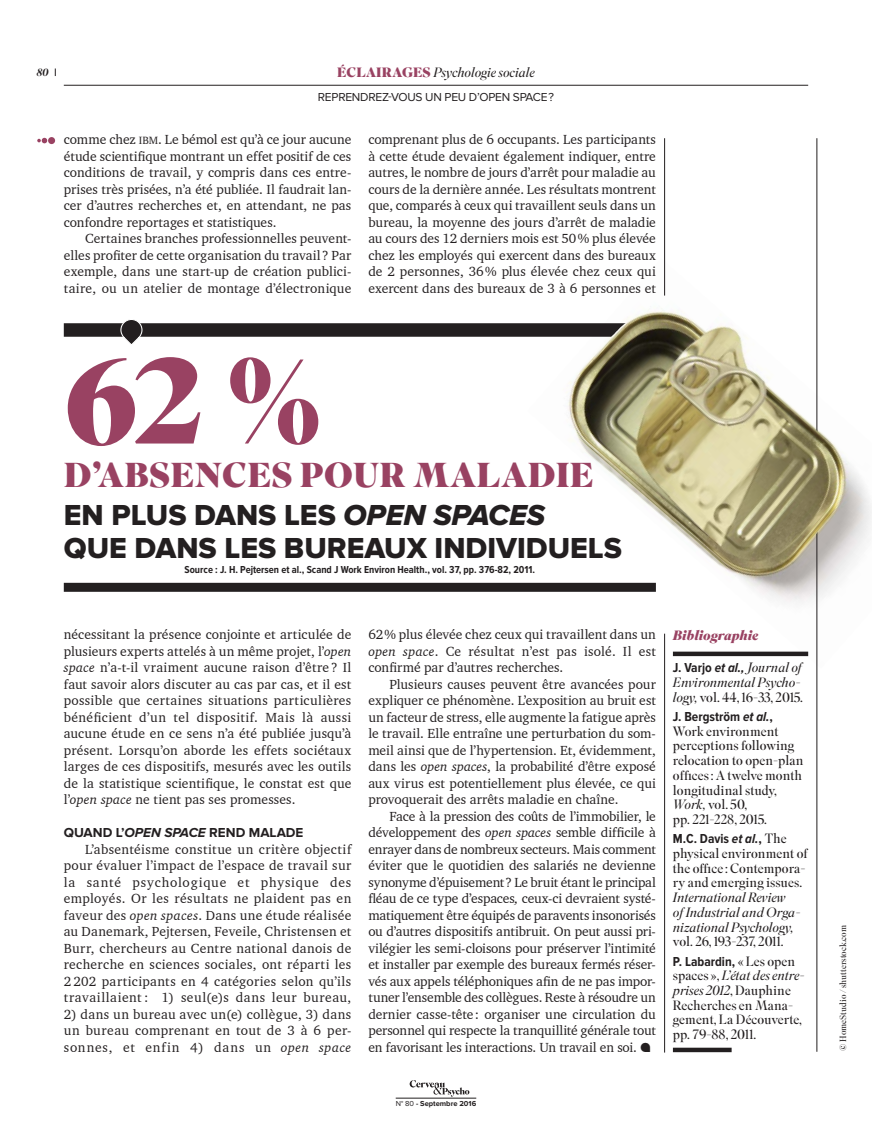
<style>
.page{position:relative;width:872px;height:1127px;background:#fff}
.page>*{position:absolute;margin:0;border:0;box-sizing:border-box;transform-origin:0 0}
.chiffre{font:900 120px "Superior Title";color:#994262}
.chiffre-2{font:900 34.5px "Superior Title";letter-spacing:.005em;color:#994262}
.encadre_titre_2{font:30px/33px "Proxima Nova Extrabld";color:#231f20}
.texte_charter{font:13.5px/16.5px "Charter BT";letter-spacing:.01em;color:#231f20;text-align:justify}
.texte_biblio{font:300 13.5px/14.7px "Superior Title";color:#231f20}
.texte_biblio_fin{font:300 13.5px/14.7px "Superior Title";color:#231f20}
.texte_biblio-2{font:italic 300 13.5px/14.7px "Superior Title";color:#231f20}
.tetiere_3{font:italic 300 13.5px "Superior Title";color:#231f20}
.inter{font:700 13.5px "Proxima Nova";color:#231f20}
.biblio_rubrique{font:italic 900 13.5px "Superior Title";color:#994262}
.reprise_titre{font:12px "Proxima Nova";color:#231f20}
.en_bref_texte{font:700 10.5px "Proxima Nova Cond";color:#231f20}
.t1{font:italic 500 10.5px "Superior Title";color:#231f20}
.credit{font:300 9px "Superior Title";color:#231f20}
.t2{font:700 7.5px "Proxima Nova";color:#231f20}
.s1{font-weight:900;font-style:normal;color:#994262}
.s2{font-family:"Charter BT Roman SC800";font-size:10.8px}
.s3{font-family:"Proxima Nova Extrabld It"}
.s4{font-style:italic}
.s5{font-family:"IFC P Puce"}
.s6{font-family:"Proxima Nova Cond";font-weight:700;font-style:normal}
.s7{font-family:"Proxima Nova Cond";font-weight:700}
.s8{font-style:normal}
.s9{font-family:"Proxima Nova Cond";font-weight:700;font-style:italic}
.s10{font-weight:400}
</style>
<div class="page">
<img style="left:527px;top:258px;width:345px;height:411px">
<hr style="left:64px;top:85px;width:744px;height:1px;background:#231f20">
<div style="left:48px;top:137px;width:7px;height:7px;background:#994262;border-radius:50%"></div>
<svg style="left:37px;top:138px;width:10px;height:5px"></svg>
<hr style="left:664px;top:634px;width:1px;height:418px;background:#231f20">
<hr style="left:664px;top:138px;width:1px;height:158px;background:#231f20">
<hr style="left:816px;top:138px;width:1px;height:914px;background:#231f20">
<div style="left:64px;top:583px;width:592px;height:9px;background:#231f20"></div>
<div style="left:64px;top:323px;width:592px;height:14px;background:#231f20"></div>
<svg style="left:120px;top:319px;width:23px;height:25px"></svg>
<img style="left:625px;top:312px;width:33px;height:11px">
<svg style="left:409px;top:1080px;width:60px;height:16px"></svg>
<hr style="left:396px;top:1098px;width:80px;height:1px;background:#231f20">
<div style="left:673px;top:651px;width:135px;height:5px;background:#231f20"></div>
<div style="left:673px;top:1047px;width:58px;height:5px;background:#231f20"></div>
<p class="t1" style="left:36px;top:66px;width:14px">80</p>
<p class="tetiere_3" style="left:337px;top:64px;width:199px"><span class="s1">ÉCLAIRAGES</span> Psychologie sociale</p>
<p class="reprise_titre" style="left:318px;top:90px;width:8px">REPRENDREZ</p>
<p class="reprise_titre" style="left:388px;top:90px;width:12px">-VOUS</p>
<p class="reprise_titre" style="left:425px;top:90px;width:27px">UN PEU</p>
<p class="reprise_titre" style="left:469px;top:90px;width:19px">D’OPEN</p>
<p class="reprise_titre" style="left:513px;top:90px;width:8px">SPACE</p>
<p class="reprise_titre" style="left:548px;top:90px;width:7px">?</p>
<p class="texte_charter" style="left:368px;top:131px;width:289px">comprenant plus de 6 occupants. Les participants à cette étude devaient également indiquer, entre autres, le nombre de jours d’arrêt pour maladie au cours de la dernière année. Les résultats montrent que, comparés à ceux qui travaillent seuls dans un bureau, la moyenne des jours d’arrêt de maladie au cours des 12 derniers mois est 50% plus élevée chez les employés qui exercent dans des bureaux de 2 personnes, 36% plus élevée chez ceux qui exercent dans des bureaux de 3 à 6 personnes et</p>
<p class="texte_charter" style="left:64px;top:131px;width:289px">comme chez <span class="s2">ibm</span>. Le bémol est qu’à ce jour aucune étude scientifique montrant un effet positif de ces conditions de travail, y compris dans ces entre&shy;prises très prisées, n’a été publiée. Il faudrait lan&shy;cer d’autres recherches et, en attendant, ne pas confondre reportages et statistiques.</p>
<p class="texte_charter" style="left:64px;top:230px;width:289px;text-indent:21px">Certaines branches professionnelles peuvent&shy;elles profiter de cette organisation du travail? Par exemple, dans une start-up de création publici&shy;taire, ou un atelier de montage d’électronique</p>
<p class="chiffre" style="left:64px;top:326px;width:259px">62 %</p>
<p class="chiffre-2" style="left:64px;top:453px;width:531px">D’ABSENCES POUR MALADIE</p>
<p class="encadre_titre_2" style="left:64px;top:500px;width:559px">EN PLUS DANS LES <span class="s3">OPEN SPACES<br></span>QUE DANS LES BUREAUX INDIVIDUELS</p>
<p class="en_bref_texte" style="left:184px;top:563px;width:352px">Source : J. H. Pejtersen et al., Scand J Work Environ Health., vol. 37, pp. 376-82, 2011.</p>
<p class="texte_charter" style="left:64px;top:626px;width:289px">nécessitant la présence conjointe et articulée de plusieurs experts attelés à un même projet, l’<span class="s4">open space</span> n’a-t-il vraiment aucune raison d’être ? Il faut savoir alors discuter au cas par cas, et il est possible que certaines situations particulières bénéficient d’un tel dispositif. Mais là aussi aucune étude en ce sens n’a été publiée jusqu’à présent. Lorsqu’on aborde les effets sociétaux larges de ces dispositifs, mesurés avec les outils de la statistique scientifique, le constat est que l’<span class="s4">open space</span> ne tient pas ses promesses.</p>
<p class="inter" style="left:64px;top:825px;width:241px">QUAND L’<span class="s4">OPEN SPACE</span> REND MALADE</p>
<p class="texte_charter" style="left:64px;top:840px;width:289px;text-indent:21px">L’absentéisme constitue un critère objectif pour évaluer l’impact de l’espace de travail sur la santé psychologique et physique des employés. Or les résultats ne plaident pas en faveur des <span class="s4">open spaces</span>. Dans une étude réalisée au Danemark, Pejtersen, Feveile, Christensen et Burr, chercheurs au Centre national danois de recherche en sciences sociales, ont réparti les 2 202 participants en 4 catégories selon qu’ils travaillaient : 1) seul(e)s dans leur bureau,</p>
<p class="texte_charter" style="left:64px;top:1005px;width:289px">2) dans un bureau avec un(e) collègue, 3) dans un bureau comprenant en tout de 3 à 6 per&shy;sonnes, et enfin 4) dans un <span class="s4">open space</span></p>
<p class="texte_charter" style="left:368px;top:626px;width:289px">62% plus élevée chez ceux qui travaillent dans un <span class="s4">open space</span>. Ce résultat n’est pas isolé. Il est confirmé par d’autres recherches.</p>
<p class="texte_charter" style="left:368px;top:675px;width:289px;text-indent:21px">Plusieurs causes peuvent être avancées pour expliquer ce phénomène. L’exposition au bruit est un facteur de stress, elle augmente la fatigue après le travail. Elle entraîne une perturbation du som&shy;meil ainsi que de l’hypertension. Et, évidemment, dans les <span class="s4">open spaces</span>, la probabilité d’être exposé aux virus est potentiellement plus élevée, ce qui provoquerait des arrêts maladie en chaîne.</p>
<p class="texte_charter" style="left:368px;top:807px;width:289px;text-indent:21px">Face à la pression des coûts de l’immobilier, le développement des <span class="s4">open spaces</span> semble difficile à enrayer dans de nombreux secteurs. Mais comment éviter que le quotidien des salariés ne devienne synonyme d’épuisement? Le bruit étant le principal fléau de ce type d’espaces<span class="s4">,</span> ceux-ci devraient systé&shy;matiquement être équipés de paravents insonorisés ou d’autres dispositifs antibruit. On peut aussi pri&shy;vilégier les semi-cloisons pour préserver l’intimité et installer par exemple des bureaux fermés réser&shy;vés aux appels téléphoniques afin de ne pas impor&shy;tuner l’ensemble des collègues. Reste à résoudre un dernier casse-tête: organiser une circulation du personnel qui respecte la tranquillité générale tout en favorisant les interactions. Un travail en soi. <span class="s5">£</span></p>
<p class="biblio_rubrique" style="left:673px;top:627px;width:87px">Bibliographie</p>
<p class="texte_biblio-2" style="left:673px;top:662px;width:132px"><span class="s6">J. Varjo</span> <span class="s7">et al.,</span> Journal of<br>Environmental Psycho&shy;logy, <span class="s8">vol. 44, 16-33, 2015.</span></p>
<p class="texte_biblio" style="left:673px;top:709px;width:132px"><span class="s7">J. Bergström</span> <span class="s9">et al.</span><span class="s7">,<br></span>Work environment perceptions following relocation to open-plan offices: A twelve month longitudinal study,<br><span class="s4">Work,</span> vol. 50,<br>pp. 221-228, 2015.</p>
<p class="texte_biblio" style="left:673px;top:832px;width:136px"><span class="s7">M.C. Davis</span> <span class="s9">et al.</span><span class="s7">,</span> The physical environment of the office : Contempora&shy;ry and emerging issues.<br><span class="s4">International Review<br>of Industrial and Orga&shy;nizational Psychology, </span>vol. 26, 193-237, 2011.</p>
<p class="texte_biblio_fin" style="left:673px;top:954px;width:133px"><span class="s7">P. Labardin,</span> «Les open spaces », <span class="s4">L’état des entre&shy;prises 2012</span>, Dauphine<br>Recherches en Mana&shy;gement, La Découverte, pp. 79-88, 2011.</p>
<p class="t2" style="left:396px;top:1099px;width:82px"><span class="s10">N° 80</span> - Septembre 2016</p>
<p class="credit" style="left:838px;top:1051px;width:127px;rotate:-90deg">© HomeStudio / shutterstock.com</p>
</div>
